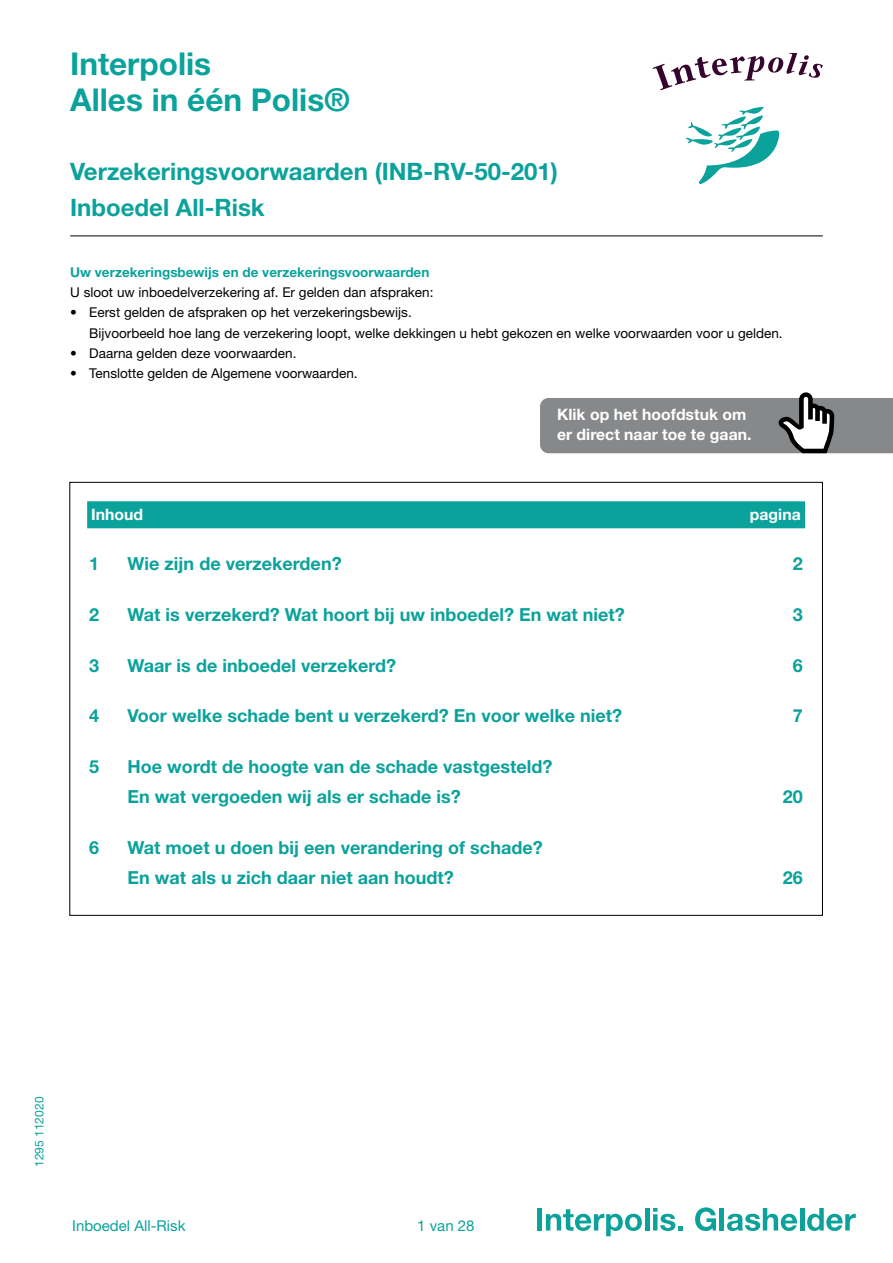
<style>
.page{position:relative;width:893px;height:1263px;background:#fff}
.page>*{position:absolute;margin:0;border:0;box-sizing:border-box;transform-origin:0 0}
.t1{font:31.5px/36px "Helvetica Neue LT Std Bd 2";color:#0ba29c}
.t2{font:24px/36px "Helvetica Neue LT Std Bd 2";color:#0ba29c}
.t3{font:700 18px/30.3px "Helvetica Neue LT Std";color:#0ba29c}
.t4{font:15.75px/20.2px "Helvetica Neue LT Std Bd 3";color:#fff}
.t5{font:700 15.75px "Helvetica Neue LT Std";color:#fff}
.t6{font:15px "Helvetica Neue LT Std Roman 2";color:#0ba29c}
.t7{font:15px "Helvetica Neue LT Std";color:#0ba29c}
.t8{font:13.5px/20.2px "Helvetica Neue LT Std";color:#000}
.t9{font:700 13.5px "Helvetica Neue LT Std";color:#0ba29c}
.t10{font:12px "Helvetica Neue LT Std Roman 3";color:#0ba29c}
</style>
<div class="page">
<hr style="left:70px;top:236px;width:753px;height:1px;background:#000">
<div style="left:537px;top:1208px;width:5px;height:22px;background:#0ba29c"></div>
<svg style="left:546px;top:1209px;width:96px;height:27px"></svg>
<hr style="left:645px;top:1208px;width:4px;height:22px;background:#0ba29c">
<svg style="left:653px;top:1208px;width:30px;height:23px"></svg>
<svg style="left:695px;top:1207px;width:21px;height:24px"></svg>
<hr style="left:720px;top:1208px;width:4px;height:22px;background:#0ba29c">
<svg style="left:727px;top:1208px;width:70px;height:23px"></svg>
<hr style="left:800px;top:1208px;width:4px;height:22px;background:#0ba29c">
<svg style="left:807px;top:1208px;width:49px;height:23px"></svg>
<svg style="left:540px;top:392px;width:353px;height:61px;background:#929294"></svg>
<div style="left:87px;top:501px;width:718px;height:27px;background:#0ba29c"></div>
<svg style="left:653px;top:53px;width:170px;height:37px"></svg>
<svg style="left:685px;top:107px;width:95px;height:77px"></svg>
<h1 class="t1" style="left:70px;top:46px;width:281px">Interpolis<br>Alles in één Polis®</h1>
<h2 class="t2" style="left:70px;top:153px;width:489px">Verzekeringsvoorwaarden (INB-RV-50-201)<br>Inboedel All-Risk</h2>
<p class="t9" style="left:70px;top:264px;width:361px">Uw verzekeringsbewijs en de verzekeringsvoorwaarden</p>
<p class="t8" style="left:70px;top:282px;width:365px">U sloot uw inboedelverzekering af. Er gelden dan afspraken:</p>
<p class="t8" style="left:89px;top:302px;width:695px;text-indent:-19px">• Eerst gelden de afspraken op het verzekeringsbewijs.<br>Bijvoorbeeld hoe lang de verzekering loopt, welke dekkingen u hebt gekozen en welke voorwaarden voor u gelden.</p>
<p class="t8" style="left:70px;top:343px;width:228px">• Daarna gelden deze voorwaarden.</p>
<p class="t8" style="left:70px;top:363px;width:289px">• Tenslotte gelden de Algemene voorwaarden.</p>
<p class="t4" style="left:557px;top:404px;width:196px">Klik op het hoofdstuk om er direct naar toe te gaan.</p>
<p class="t5" style="left:91px;top:504px;width:53px">Inhoud</p>
<p class="t5" style="left:750px;top:504px;width:52px">pagina</p>
<p class="t3" style="left:89px;top:548px;width:12px">1</p>
<p class="t3" style="left:128px;top:548px;width:216px">Wie zijn de verzekerden?</p>
<p class="t3" style="left:793px;top:548px;width:12px">2</p>
<p class="t3" style="left:89px;top:599px;width:12px">2</p>
<p class="t3" style="left:128px;top:599px;width:499px">Wat is verzekerd? Wat hoort bij uw inboedel? En wat niet?</p>
<p class="t3" style="left:793px;top:599px;width:12px">3</p>
<p class="t3" style="left:89px;top:650px;width:12px">3</p>
<p class="t3" style="left:128px;top:650px;width:270px">Waar is de inboedel verzekerd?</p>
<p class="t3" style="left:793px;top:650px;width:12px">6</p>
<p class="t3" style="left:89px;top:700px;width:12px">4</p>
<p class="t3" style="left:128px;top:700px;width:496px">Voor welke schade bent u verzekerd? En voor welke niet?</p>
<p class="t3" style="left:793px;top:700px;width:12px">7</p>
<p class="t3" style="left:89px;top:751px;width:12px">5</p>
<p class="t3" style="left:128px;top:751px;width:426px">Hoe wordt de hoogte van de schade vastgesteld?<br>En wat vergoeden wij als er schade is?</p>
<p class="t3" style="left:783px;top:781px;width:22px">20</p>
<p class="t3" style="left:89px;top:832px;width:12px">6</p>
<p class="t3" style="left:128px;top:832px;width:417px">Wat moet u doen bij een verandering of schade?<br>En wat als u zich daar niet aan houdt?</p>
<p class="t3" style="left:783px;top:862px;width:22px">26</p>
<p class="t10" style="left:32px;top:1167px;width:72px;rotate:-90deg">1295 112020</p>
<p class="t6" style="left:72px;top:1216px;width:115px">Inboedel All-Risk</p>
<p class="t7" style="left:417px;top:1217px;width:59px">1 van 28</p>
</div>
